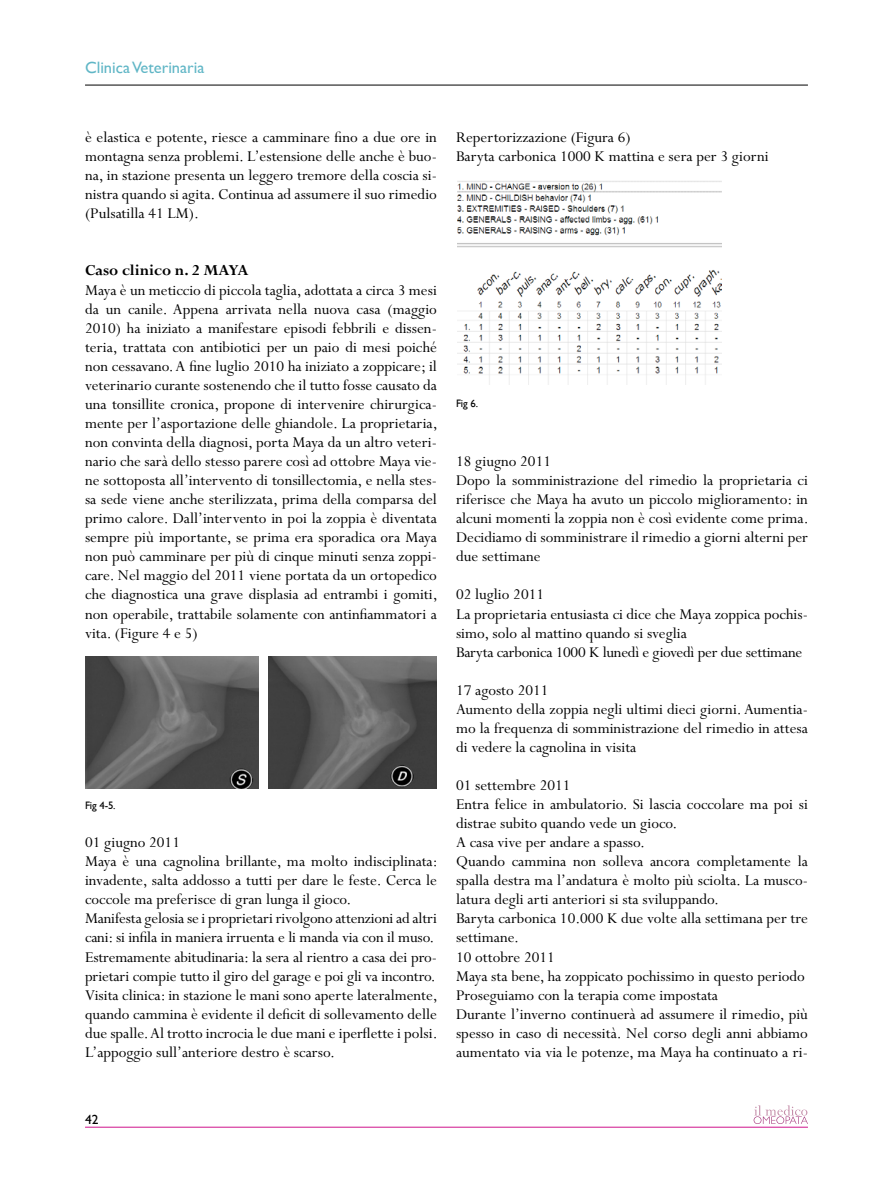
<style>
.page{position:relative;width:893px;height:1191px;background:#fff}
.page>*{position:absolute;margin:0;border:0;box-sizing:border-box;transform-origin:0 0}
.t1{font:16.8px/19px "Perpetua";color:#000}
.t2{font:700 16.8px "Perpetua";color:#000}
.t3{font:16.5px "Gill Sans";color:#60b6c6}
.t4{font:13.5px "Gill Sans";color:#000}
.t5{font:10.8px "Gill Sans";letter-spacing:-.015em;color:#000}
</style>
<div class="page">
<hr style="left:85px;top:85px;width:723px;height:1px;background:#000">
<svg style="left:754px;top:1105px;width:54px;height:19px"></svg>
<hr style="left:85px;top:1126px;width:723px;height:1px;background:#cf128c">
<img style="left:269px;top:656px;width:168px;height:132px">
<img style="left:85px;top:656px;width:173px;height:132px">
<img style="left:457px;top:181px;width:265px;height:203px">
<p class="t3" style="left:85px;top:58px;width:121px">Clinica Veterinaria</p>
<p class="t1" style="left:85px;top:128px;width:353px;text-align:justify">è elastica e potente, riesce a camminare fino a due ore in montagna senza problemi. L’estensione delle anche è buo&shy;na, in stazione presenta un leggero tremore della coscia si&shy;nistra quando si agita. Continua ad assumere il suo rimedio (Pulsatilla 41 LM).</p>
<p class="t2" style="left:85px;top:262px;width:165px">Caso clinico n. 2 MAYA</p>
<p class="t1" style="left:85px;top:281px;width:354px;text-align:justify">Maya è un meticcio di piccola taglia, adottata a circa 3 mesi da un canile. Appena arrivata nella nuova casa (maggio 2010) ha iniziato a manifestare episodi febbrili e dissen&shy;teria, trattata con antibiotici per un paio di mesi poiché non cessavano. A fine luglio 2010 ha iniziato a zoppicare; il veterinario curante sostenendo che il tutto fosse causato da una tonsillite cronica, propone di intervenire chirurgica&shy;mente per l’asportazione delle ghiandole. La proprietaria, non convinta della diagnosi, porta Maya da un altro veteri&shy;nario che sarà dello stesso parere così ad ottobre Maya vie&shy;ne sottoposta all’intervento di tonsillectomia, e nella stes&shy;sa sede viene anche sterilizzata, prima della comparsa del primo calore. Dall’intervento in poi la zoppia è diventata sempre più importante, se prima era sporadica ora Maya non può camminare per più di cinque minuti senza zoppi&shy;care. Nel maggio del 2011 viene portata da un ortopedico che diagnostica una grave displasia ad entrambi i gomiti, non operabile, trattabile solamente con antinfiammatori a vita. (Figure 4 e 5)</p>
<p class="t5" style="left:85px;top:798px;width:32px">Fig 4-5.</p>
<p class="t1" style="left:85px;top:833px;width:354px">01 giugno 2011<br>Maya è una cagnolina brillante, ma molto indisciplinata: invadente, salta addosso a tutti per dare le feste. Cerca le coccole ma preferisce di gran lunga il gioco.<br>Manifesta gelosia se i proprietari rivolgono attenzioni ad altri cani: si infila in maniera irruenta e li manda via con il muso.<br>Estremamente abitudinaria: la sera al rientro a casa dei pro&shy;prietari compie tutto il giro del garage e poi gli va incontro.<br>Visita clinica: in stazione le mani sono aperte lateralmente, quando cammina è evidente il deficit di sollevamento delle due spalle. Al trotto incrocia le due mani e iperflette i polsi.<br>L’appoggio sull’anteriore destro è scarso.</p>
<p class="t1" style="left:456px;top:128px;width:314px">Repertorizzazione (Figura 6)<br>Baryta carbonica 1000 K mattina e sera per 3 giorni</p>
<p class="t5" style="left:456px;top:397px;width:23px">Fig 6.</p>
<p class="t1" style="left:456px;top:452px;width:354px">18 giugno 2011<br>Dopo la somministrazione del rimedio la proprietaria ci riferisce che Maya ha avuto un piccolo miglioramento: in alcuni momenti la zoppia non è così evidente come prima.<br>Decidiamo di somministrare il rimedio a giorni alterni per due settimane</p>
<p class="t1" style="left:456px;top:585px;width:353px">02 luglio 2011<br>La proprietaria entusiasta ci dice che Maya zoppica pochis&shy;simo, solo al mattino quando si sveglia<br>Baryta carbonica 1000 K lunedì e giovedì per due settimane</p>
<p class="t1" style="left:456px;top:681px;width:353px">17 agosto 2011<br>Aumento della zoppia negli ultimi dieci giorni. Aumentia&shy;mo la frequenza di somministrazione del rimedio in attesa di vedere la cagnolina in visita</p>
<p class="t1" style="left:456px;top:776px;width:353px">01 settembre 2011<br>Entra felice in ambulatorio. Si lascia coccolare ma poi si distrae subito quando vede un gioco.<br>A casa vive per andare a spasso.<br>Quando cammina non solleva ancora completamente la spalla destra ma l’andatura è molto più sciolta. La musco&shy;latura degli arti anteriori si sta sviluppando.<br>Baryta carbonica 10.000 K due volte alla settimana per tre settimane.<br>10 ottobre 2011<br>Maya sta bene, ha zoppicato pochissimo in questo periodo Proseguiamo con la terapia come impostata<br>Durante l’inverno continuerà ad assumere il rimedio, più spesso in caso di necessità. Nel corso degli anni abbiamo aumentato via via le potenze, ma Maya ha continuato a ri-</p>
<p class="t4" style="left:85px;top:1111px;width:15px">42</p>
</div>
